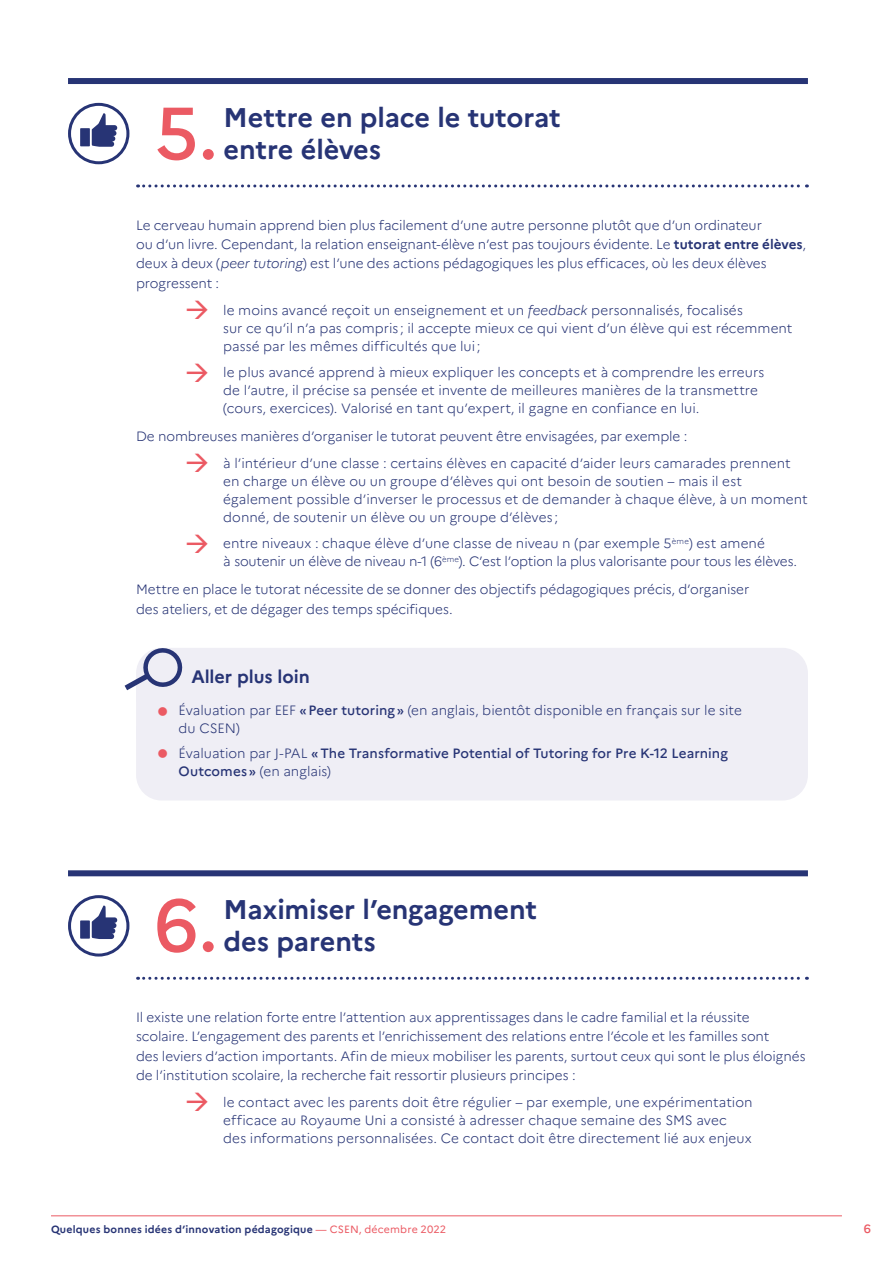
<style>
.page{position:relative;width:893px;height:1263px;background:#fff}
.page>*{position:absolute;margin:0;border:0;box-sizing:border-box;transform-origin:0 0}
.t1{font:500 73.35px "Marianne";color:#eb5a63}
.t2{font:700 27px/32.4px "Marianne";letter-spacing:-.005em;color:#273475}
.t3{font:700 18px "Marianne";letter-spacing:-.005em;color:#273475}
.t4{font:300 13.5px/18px "Marianne";letter-spacing:-.005em;color:#273475}
.t5{font:500 13.5px/18px "Marianne";letter-spacing:.005em;color:#273475}
.t6{font:500 12px "Marianne";color:#eb5a63}
.t7{font:700 10.5px "Marianne";letter-spacing:.02em;color:#273475}
.s1{font-weight:700}
.s2{font-style:italic}
.s3{color:#eb5a63}
.s4{font-weight:500}
.s5{font-weight:300}
.s6{font-weight:400;color:#eb5a63}
</style>
<div class="page">
<hr style="left:51px;top:1215px;width:791px;height:1px;background:#eb5a63">
<div style="left:68px;top:78px;width:740px;height:6px;background:#273475"></div>
<svg style="left:138px;top:184px;width:669px;height:3px"></svg>
<div style="left:136px;top:648px;width:672px;height:73px;background:#efeef5;border-radius:26px"></div>
<svg style="left:136px;top:701px;width:672px;height:25px"></svg>
<div style="left:136px;top:726px;width:672px;height:74px;background:#efeef5"></div>
<div style="left:68px;top:870px;width:740px;height:6px;background:#273475"></div>
<svg style="left:138px;top:977px;width:669px;height:3px"></svg>
<svg style="left:70px;top:104px;width:58px;height:59px"></svg>
<div style="left:68px;top:103px;width:61px;height:61px;border:3px solid #273475;border-radius:50%"></div>
<svg style="left:80px;top:113px;width:37px;height:34px"></svg>
<svg style="left:125px;top:648px;width:58px;height:42px"></svg>
<svg style="left:70px;top:897px;width:58px;height:58px"></svg>
<div style="left:68px;top:895px;width:61px;height:61px;border:3px solid #273475;border-radius:50%"></div>
<svg style="left:80px;top:905px;width:37px;height:34px"></svg>
<h1 class="t1" style="left:155px;top:88px;width:65px">5.</h1>
<h2 class="t2" style="left:224px;top:101px;width:339px">Mettre en place le tutorat entre élèves</h2>
<p class="t4" style="left:136px;top:215px;width:671px;line-height:19.5px">Le cerveau humain apprend bien plus facilement d’une autre personne plutôt que d’un ordinateur<br>ou d’un livre. Cependant, la relation enseignant-élève n’est pas toujours évidente. Le <span class="s1">tutorat entre élèves</span>, deux à deux (<span class="s2">peer tutoring</span>) est l’une des actions pédagogiques les plus efficaces, où les deux élèves progressent :</p>
<p class="t4" style="left:223px;top:301px;width:571px;text-indent:-38px"><span class="s3">→</span> le moins avancé reçoit un enseignement et un <span class="s2">feedback</span> personnalisés, focalisés<br>sur ce qu’il n’a pas compris ; il accepte mieux ce qui vient d’un élève qui est récemment passé par les mêmes difficultés que lui;</p>
<p class="t4" style="left:223px;top:363px;width:543px;text-indent:-38px"><span class="s3">→</span> le plus avancé apprend à mieux expliquer les concepts et à comprendre les erreurs de l’autre, il précise sa pensée et invente de meilleures manières de la transmettre (cours, exercices). Valorisé en tant qu’expert, il gagne en confiance en lui.</p>
<p class="t4" style="left:136px;top:427px;width:553px">De nombreuses manières d’organiser le tutorat peuvent être envisagées, par exemple :</p>
<p class="t4" style="left:223px;top:454px;width:586px;text-indent:-38px"><span class="s3">→</span> à l’intérieur d’une classe : certains élèves en capacité d’aider leurs camarades prennent en charge un élève ou un groupe d’élèves qui ont besoin de soutien – mais il est également possible d’inverser le processus et de demander à chaque élève, à un moment donné, de soutenir un élève ou un groupe d’élèves ;</p>
<p class="t4" style="left:223px;top:534px;width:575px;text-indent:-38px"><span class="s3">→</span> entre niveaux : chaque élève d’une classe de niveau n (par exemple 5<sup>ème</sup>) est amené<br>à soutenir un élève de niveau n-1 (6<sup>ème</sup>). C’est l’option la plus valorisante pour tous les élèves.</p>
<p class="t4" style="left:136px;top:579px;width:615px;line-height:19.5px">Mettre en place le tutorat nécessite de se donner des objectifs pédagogiques précis, d’organiser des ateliers, et de dégager des temps spécifiques.</p>
<h3 class="t3" style="left:191px;top:665px;width:120px">Aller plus loin</h3>
<p class="t4" style="left:179px;top:702px;width:565px;text-indent:-21px"><span class="s3">●</span> Évaluation par EEF <span class="s4">«Peer tutoring»</span> (en anglais, bientôt disponible en français sur le site du CSEN)</p>
<p class="t5" style="left:179px;top:744px;width:551px;text-indent:-21px"><span class="s3">●</span> <span class="s5">Évaluation par J-PAL</span> «The Transformative Potential of Tutoring for Pre K-12 Learning<br>Outcomes» <span class="s5">(en anglais)</span></p>
<h1 class="t1" style="left:154px;top:880px;width:65px">6.</h1>
<h2 class="t2" style="left:224px;top:893px;width:315px">Maximiser l’engagement des parents</h2>
<p class="t4" style="left:136px;top:1007px;width:671px;line-height:19.5px">Il existe une relation forte entre l’attention aux apprentissages dans le cadre familial et la réussite<br>scolaire. L’engagement des parents et l’enrichissement des relations entre l’école et les familles sont<br>des leviers d’action importants. Afin de mieux mobiliser les parents, surtout ceux qui sont le plus éloignés de l’institution scolaire, la recherche fait ressortir plusieurs principes :</p>
<p class="t4" style="left:223px;top:1093px;width:531px;text-indent:-38px"><span class="s3">→</span> le contact avec les parents doit être régulier – par exemple, une expérimentation efficace au Royaume Uni a consisté à adresser chaque semaine des SMS avec des informations personnalisées. Ce contact doit être directement lié aux enjeux</p>
<p class="t7" style="left:51px;top:1223px;width:397px">Quelques bonnes idées d’innovation pédagogique <span class="s6">— CSEN, décembre 2022</span></p>
<p class="t6" style="left:864px;top:1221px;width:9px">6</p>
</div>
